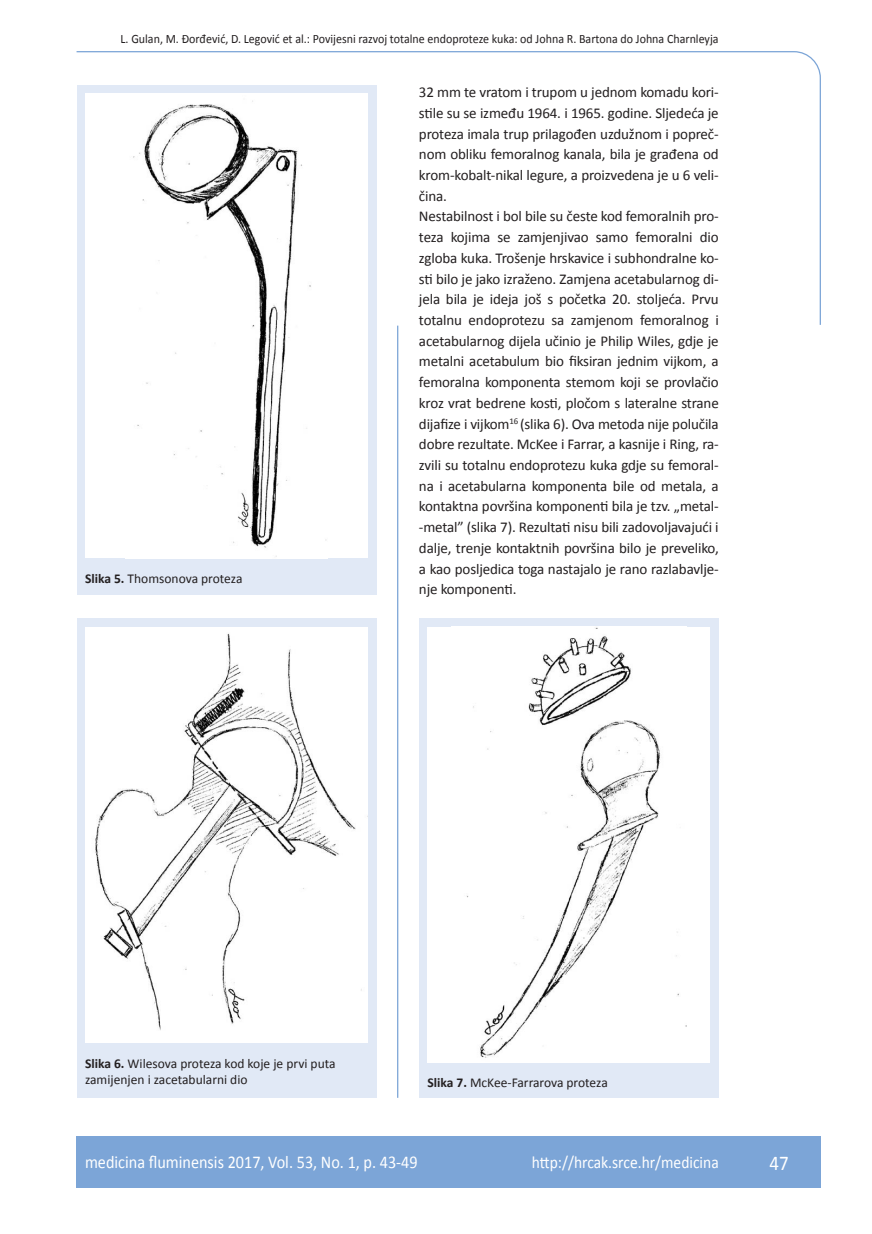
<style>
.page{position:relative;width:872px;height:1234px;background:#fff}
.page>*{position:absolute;margin:0;border:0;box-sizing:border-box;transform-origin:0 0}
.t1{font:21px "Calibri";color:#fff;scale:.9 1}
.t2{font:18px "Calibri";color:#fff;scale:.9 1}
.t3{font:17.25px "Calibri";color:#fff;scale:.9 1}
.t4{font:15px/20.7px "Calibri";letter-spacing:-.01em;color:#231f20}
.t5{font:13.5px/16.5px "Calibri";color:#231f20}
.t6{font:12.75px "Calibri";color:#231f20;scale:.94 1}
.s1{font-weight:700}
</style>
<div class="page">
<svg style="left:76px;top:51px;width:745px;height:275px"></svg>
<hr style="left:397px;top:325px;width:1px;height:772px;background:#7ca5d7">
<div style="left:77px;top:1135px;width:744px;height:51px;background:#7ca5d7"></div>
<div style="left:77px;top:85px;width:299px;height:509px;background:#e1e9f6"></div>
<div style="left:85px;top:94px;width:282px;height:464px;background:#fff"></div>
<img style="left:133px;top:100px;width:193px;height:457px">
<div style="left:77px;top:618px;width:299px;height:479px;background:#e1e9f6"></div>
<img style="left:85px;top:628px;width:282px;height:412px">
<div style="left:419px;top:618px;width:300px;height:479px;background:#e1e9f6"></div>
<div style="left:427px;top:626px;width:282px;height:436px;background:#fff"></div>
<img style="left:467px;top:627px;width:219px;height:431px">
<p class="t6" style="left:121px;top:30px;width:637px">L. Gulan, M. Đorđević, D. Legović et al.: Povijesni razvoj totalne endoproteze kuka: od Johna R. Bartona do Johna Charnleyja</p>
<p class="t5" style="left:85px;top:569px;width:159px"><span class="s1">Slika 5.</span> Thomsonova proteza</p>
<p class="t4" style="left:419px;top:81px;width:301px">32 mm te vratom i trupom u jednom komadu kori&shy;stile su se između 1964. i 1965. godine. Sljedeća je proteza imala trup prilagođen uzdužnom i popreč&shy;nom obliku femoralnog kanala, bila je građena od krom-kobalt-nikal legure, a proizvedena je u 6 veli&shy;čina.<br>Nestabilnost i bol bile su česte kod femoralnih pro&shy;teza kojima se zamjenjivao samo femoralni dio zgloba kuka. Trošenje hrskavice i subhondralne ko&shy;sti bilo je jako izraženo. Zamjena acetabularnog di&shy;jela bila je ideja još s početka 20. stoljeća. Prvu totalnu endoprotezu sa zamjenom femoralnog i acetabularnog dijela učinio je Philip Wiles, gdje je metalni acetabulum bio fiksiran jednim vijkom, a femoralna komponenta stemom koji se provlačio kroz vrat bedrene kosti, pločom s lateralne strane dijafize i vijkom<sup>16</sup> (slika 6). Ova metoda nije polučila dobre rezultate. McKee i Farrar, a kasnije i Ring, ra&shy;zvili su totalnu endoprotezu kuka gdje su femoral&shy;na i acetabularna komponenta bile od metala, a kontaktna površina komponenti bila je tzv. „metal--metal” (slika 7). Rezultati nisu bili zadovoljavajući i dalje, trenje kontaktnih površina bilo je preveliko, a kao posljedica toga nastajalo je rano razlabavlje&shy;nje komponenti.</p>
<p class="t5" style="left:85px;top:1053px;width:252px"><span class="s1">Slika 6.</span> Wilesova proteza kod koje je prvi puta zamijenjen i zacetabularni dio</p>
<p class="t5" style="left:427px;top:1073px;width:182px"><span class="s1">Slika 7.</span> McKee-Farrarova proteza</p>
<p class="t2" style="left:85px;top:1150px;width:371px">medicina fluminensis 2017, Vol. 53, No. 1, p. 43-49</p>
<p class="t3" style="left:532px;top:1151px;width:209px">http://hrcak.srce.hr/medicina</p>
<h1 class="t1" style="left:769px;top:1149px;width:23px">47</h1>
</div>
